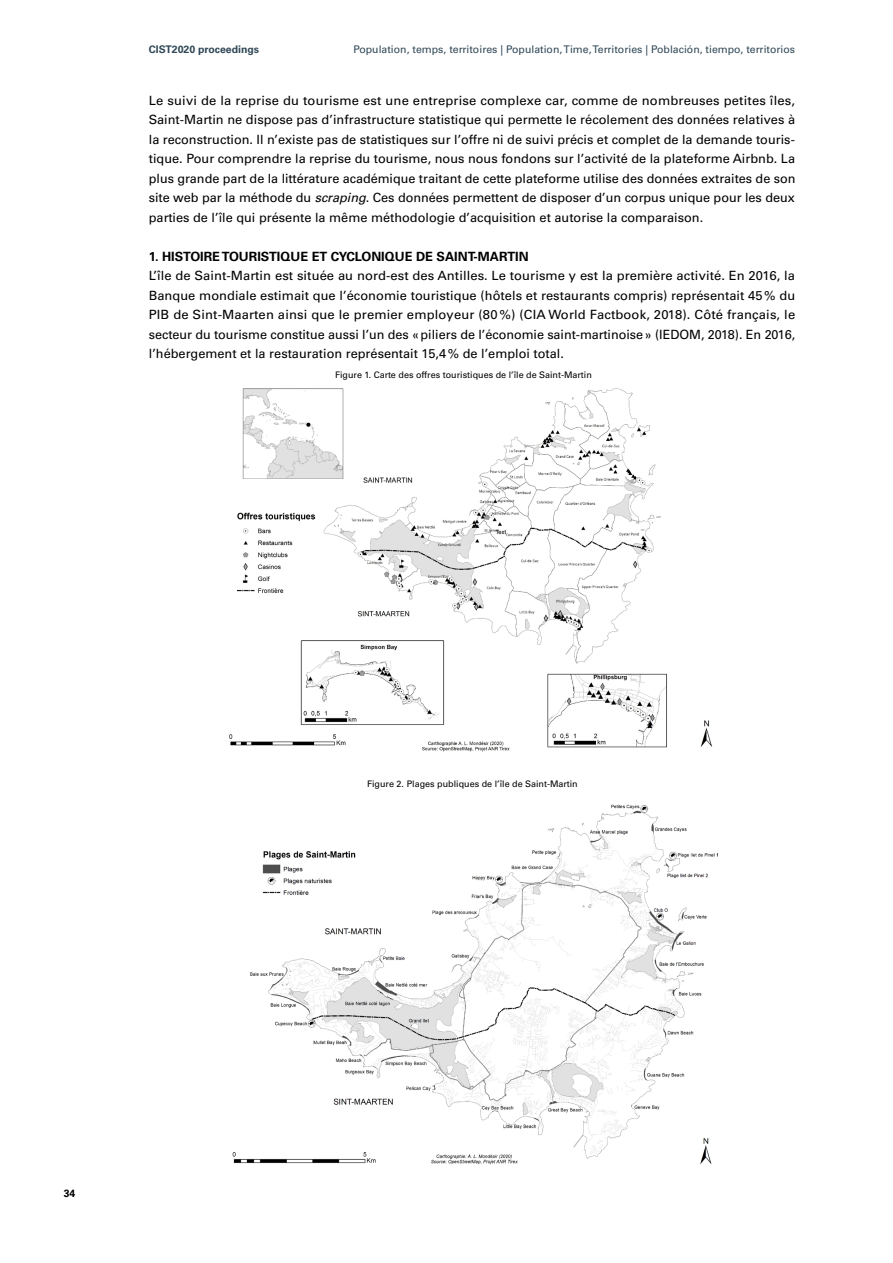
<style>
.page{position:relative;width:893px;height:1263px;background:#fff}
.page>*{position:absolute;margin:0;border:0;box-sizing:border-box;transform-origin:0 0}
.t1{font:12.75px/19.5px "Univers LT";color:#000;text-align:justify}
.t2{font:700 12.75px "Univers LT";color:#000}
.t3{font:10.5px "Univers LT";color:#2f4755}
.t4{font:700 10.5px "Univers LT";color:#2f4755}
.t5{font:700 10.5px "Univers LT";color:#000}
.t6{font:9px "Univers LT";color:#000}
.s1{font-style:italic}
</style>
<div class="page">
<img style="left:229px;top:388px;width:484px;height:364px">
<img style="left:232px;top:804px;width:486px;height:360px">
<p class="t4" style="left:149px;top:43px;width:112px">CIST2020 proceedings</p>
<p class="t3" style="left:353px;top:43px;width:443px">Population, temps, territoires | Population, Time, Territories | Población, tiempo, territorios</p>
<p class="t1" style="left:149px;top:90px;width:648px">Le suivi de la reprise du tourisme est une entreprise complexe car, comme de nombreuses petites îles, Saint-Martin ne dispose pas d’infrastructure statistique qui permette le récolement des données relatives à la reconstruction. Il n’existe pas de statistiques sur l’offre ni de suivi précis et complet de la demande touris&shy;tique. Pour comprendre la reprise du tourisme, nous nous fondons sur l’activité de la plateforme Airbnb. La plus grande part de la littérature académique traitant de cette plateforme utilise des données extraites de son site web par la méthode du <span class="s1">scraping</span>. Ces données permettent de disposer d’un corpus unique pour les deux parties de l’île qui présente la même méthodologie d’acquisition et autorise la comparaison.</p>
<p class="t2" style="left:149px;top:249px;width:381px">1. HISTOIRE TOURISTIQUE ET CYCLONIQUE DE SAINT-MARTIN</p>
<p class="t1" style="left:149px;top:266px;width:648px">L’île de Saint-Martin est située au nord-est des Antilles. Le tourisme y est la première activité. En 2016, la Banque mondiale estimait que l’économie touristique (hôtels et restaurants compris) représentait 45% du PIB de Sint-Maarten ainsi que le premier employeur (80%) (CIA World Factbook, 2018). Côté français, le secteur du tourisme constitue aussi l’un des «piliers de l’économie saint-martinoise» (IEDOM, 2018). En 2016, l’hébergement et la restauration représentait 15,4% de l’emploi total.</p>
<p class="t6" style="left:335px;top:369px;width:258px">Figure 1. Carte des offres touristiques de l’île de Saint-Martin</p>
<p class="t5" style="left:64px;top:1187px;width:13px">34</p>
<p class="t6" style="left:367px;top:779px;width:212px">Figure 2. Plages publiques de l’île de Saint-Martin</p>
</div>
